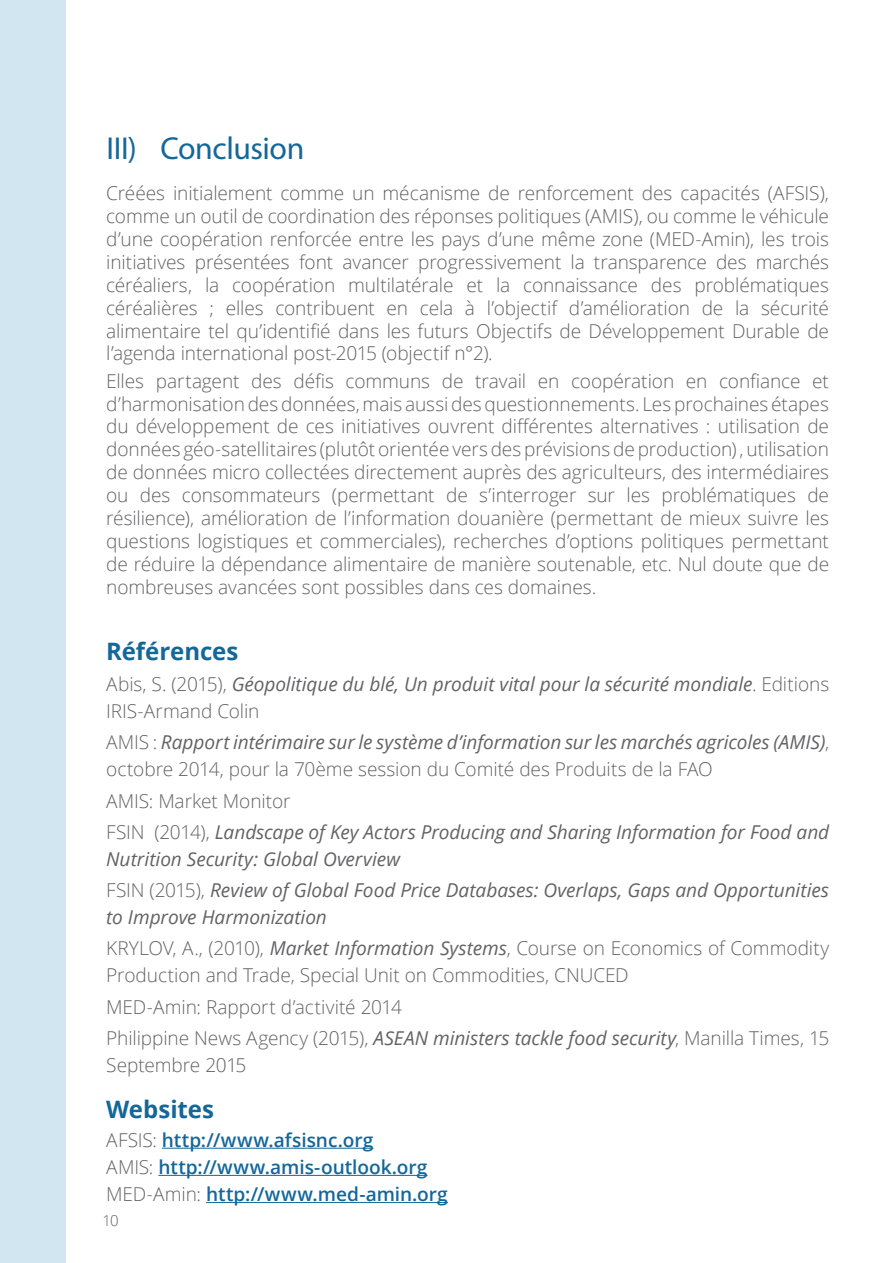
<style>
.page{position:relative;width:893px;height:1263px;background:#fff}
.page>*{position:absolute;margin:0;border:0;box-sizing:border-box;transform-origin:0 0}
.t1{font:31.8px "Myriad Pro";letter-spacing:-.01em;color:#146799}
.t2{font:700 24px "Open Sans";color:#146799}
.t3{font:300 19.05px/23px "Open Sans";letter-spacing:-.005em;color:#636366;text-align:justify}
.t4{font:italic 19.05px/31.2px "Open Sans";letter-spacing:-.005em;color:#636366}
.t5{font:600 19.05px/27.2px "Open Sans";color:#146799}
.t6{font:300 15px "Open Sans";color:#636366}
.s1{font-weight:300;font-style:normal}
.s2{font-weight:400;font-style:italic}
.s3{font-weight:300;color:#636366}
</style>
<div class="page">
<hr style="left:162px;top:1148px;width:211px;height:1px;background:#146799">
<hr style="left:158px;top:1175px;width:269px;height:1px;background:#146799">
<hr style="left:206px;top:1202px;width:242px;height:1px;background:#146799">
<div style="left:0;top:0;width:66px;height:1262px;background:#d1e6f1"></div>
<h1 class="t1" style="left:106px;top:129px;width:200px">III) Conclusion</h1>
<p class="t3" style="left:106px;top:181px;width:724px">Créées initialement comme un mécanisme de renforcement des capacités (AFSIS), comme un outil de coordination des réponses politiques (AMIS), ou comme le véhicule d’une coopération renforcée entre les pays d’une même zone (MED-Amin), les trois initiatives présentées font avancer progressivement la transparence des marchés céréaliers, la coopération multilatérale et la connaissance des problématiques céréalières ; elles contribuent en cela à l’objectif d’amélioration de la sécurité alimentaire tel qu’identifié dans les futurs Objectifs de Développement Durable de l’agenda international post-2015 (objectif n°2).</p>
<p class="t3" style="left:106px;top:369px;width:724px">Elles partagent des défis communs de travail en coopération en confiance et d’harmonisation des données, mais aussi des questionnements. Les prochaines étapes du développement de ces initiatives ouvrent différentes alternatives : utilisation de données géo-satellitaires (plutôt orientée vers des prévisions de production) , utilisation de données micro collectées directement auprès des agriculteurs, des intermédiaires ou des consommateurs (permettant de s’interroger sur les problématiques de résilience), amélioration de l’information douanière (permettant de mieux suivre les questions logistiques et commerciales), recherches d’options politiques permettant de réduire la dépendance alimentaire de manière soutenable, etc. Nul doute que de nombreuses avancées sont possibles dans ces domaines.</p>
<p class="t2" style="left:106px;top:634px;width:134px">Références</p>
<p class="t4" style="left:106px;top:670px;width:724px;line-height:27px"><span class="s1">Abis, S. (2015),</span> Géopolitique du blé, Un produit vital pour la sécurité mondiale<span class="s1">. Editions<br>IRIS-Armand Colin</span></p>
<p class="t4" style="left:106px;top:728px;width:724px;line-height:27px"><span class="s1">AMIS :</span> Rapport intérimaire sur le système d’information sur les marchés agricoles (AMIS)<span class="s1">, octobre 2014, pour la 70ème session du Comité des Produits de la FAO</span></p>
<p class="t4" style="left:106px;top:785px;width:724px"><span class="s1">AMIS: Market Monitor<br>FSIN (2014),</span> Landscape of Key Actors Producing and Sharing Information for Food and</p>
<p class="t4" style="left:106px;top:843px;width:724px">Nutrition Security: Global Overview<br><span class="s1">FSIN (2015),</span> Review of Global Food Price Databases: Overlaps, Gaps and Opportunities</p>
<p class="t4" style="left:106px;top:901px;width:724px">to Improve Harmonization<br><span class="s1">KRYLOV, A., (2010),</span> Market Information Systems<span class="s1">, Course on Economics of Commodity</span></p>
<p class="t3" style="left:106px;top:959px;width:724px;line-height:31.2px;text-align:left">Production and Trade, Special Unit on Commodities, CNUCED<br>MED-Amin: Rapport d’activité 2014<br>Philippine News Agency (2015), <span class="s2">ASEAN ministers tackle food security</span>, Manilla Times, 15</p>
<p class="t3" style="left:106px;top:1053px;width:142px">Septembre 2015</p>
<p class="t2" style="left:106px;top:1092px;width:109px">Websites</p>
<p class="t5" style="left:106px;top:1126px;width:343px"><span class="s3">AFSIS:</span> http://www.afsisnc.org<br><span class="s3">AMIS:</span> http://www.amis-outlook.org<br><span class="s3">MED-Amin:</span> http://www.med-amin.org</p>
<p class="t6" style="left:102px;top:1210px;width:18px">10</p>
</div>
